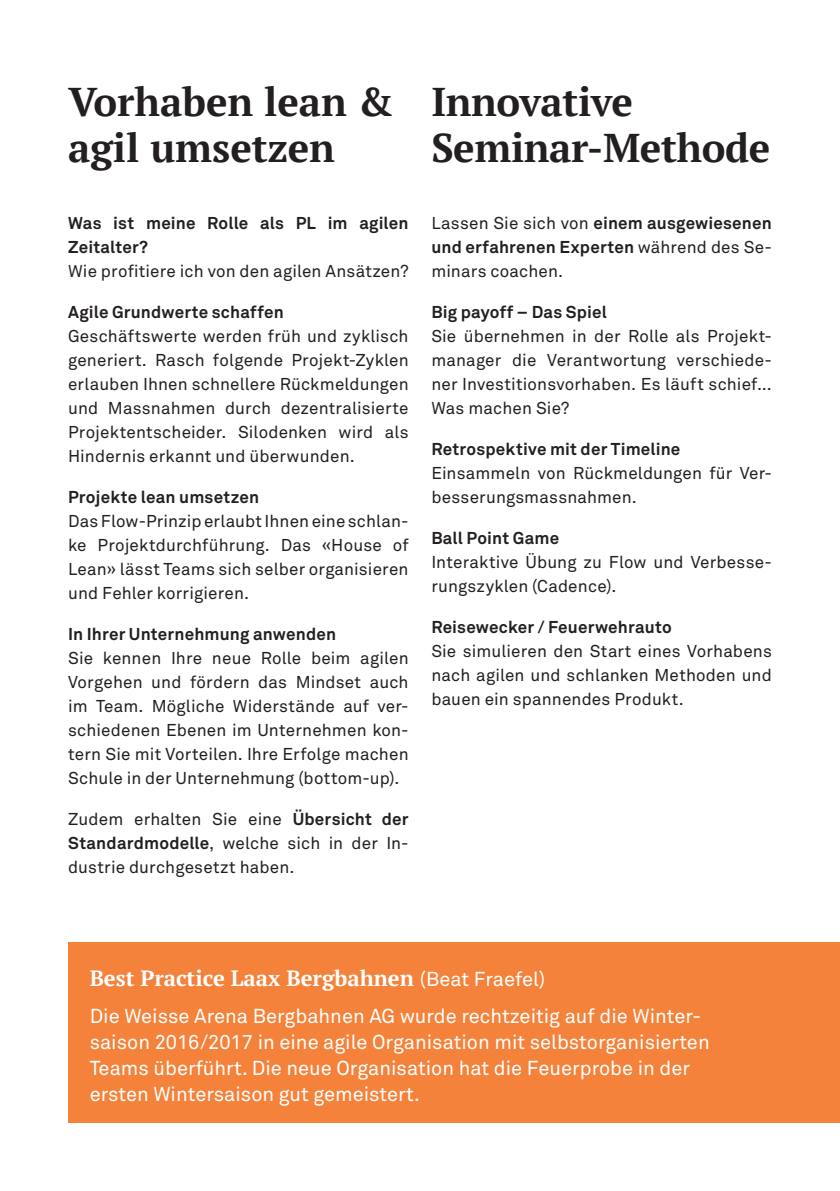
<style>
.page{position:relative;width:840px;height:1191px;background:#fff}
.page>*{position:absolute;margin:0;border:0;box-sizing:border-box;transform-origin:0 0}
.zfu_-_Headline{font:700 40px/46px "PT Serif";letter-spacing:-.01em;color:#231f20}
.t1{font:700 22px "PT Serif";color:#fff}
.t2{font:20px/26px "Akkurat Office";color:#fff}
.zfu_-_Lauftext{font:17px/24px "Akkurat Office";letter-spacing:.01em;color:#231f20;text-align:justify}
.zfu_-_Lauftext-2{font:700 17px/24px "Akkurat Office";letter-spacing:.01em;color:#231f20}
.s1{font-weight:700}
.s2{font-family:"Akkurat Office";font-weight:400;font-size:20px}
</style>
<div class="page">
<div style="left:68px;top:942px;width:771px;height:181px;background:#f4823a"></div>
<p class="zfu_-_Headline" style="left:68px;top:78px;width:327px">Vorhaben lean &amp; agil umsetzen</p>
<p class="zfu_-_Headline" style="left:431px;top:78px;width:203px">Innovative</p>
<p class="zfu_-_Headline" style="left:431px;top:124px;width:340px">Seminar-Methode</p>
<p class="zfu_-_Lauftext-2" style="left:68px;top:211px;width:342px">Was ist meine Rolle als PL im agilen<br>Zeitalter?</p>
<p class="zfu_-_Lauftext" style="left:68px;top:259px;width:342px">Wie profitiere ich von den agilen Ansätzen?</p>
<p class="zfu_-_Lauftext-2" style="left:68px;top:300px;width:217px">Agile Grundwerte schaffen</p>
<p class="zfu_-_Lauftext" style="left:68px;top:324px;width:342px">Geschäftswerte werden früh und zyklisch generiert. Rasch folgende Projekt-Zyklen erlauben Ihnen schnellere Rückmeldungen und Massnahmen durch dezentralisierte Projektentscheider. Silodenken wird als Hindernis erkannt und überwunden.</p>
<p class="zfu_-_Lauftext-2" style="left:68px;top:485px;width:192px">Projekte lean umsetzen</p>
<p class="zfu_-_Lauftext" style="left:68px;top:509px;width:342px">Das Flow-Prinzip erlaubt Ihnen eine schlan&shy;ke Projektdurchführung. Das «House of Lean» lässt Teams sich selber organisieren und Fehler korrigieren.</p>
<p class="zfu_-_Lauftext-2" style="left:68px;top:622px;width:269px">In Ihrer Unternehmung anwenden</p>
<p class="zfu_-_Lauftext" style="left:68px;top:646px;width:342px">Sie kennen Ihre neue Rolle beim agilen Vorgehen und fördern das Mindset auch im Team. Mögliche Widerstände auf ver&shy;schiedenen Ebenen im Unternehmen kon&shy;tern Sie mit Vorteilen. Ihre Erfolge machen Schule in der Unternehmung (bottom-up).</p>
<p class="zfu_-_Lauftext" style="left:68px;top:807px;width:342px">Zudem erhalten Sie eine <span class="s1">Übersicht der Standardmodelle</span>, welche sich in der In&shy;dustrie durchgesetzt haben.</p>
<p class="zfu_-_Lauftext" style="left:431px;top:211px;width:342px">Lassen Sie sich von <span class="s1">einem ausgewiesenen und erfahrenen Experten</span> während des Se&shy;minars coachen.</p>
<p class="zfu_-_Lauftext-2" style="left:431px;top:300px;width:177px">Big payoff – Das Spiel</p>
<p class="zfu_-_Lauftext" style="left:431px;top:324px;width:342px">Sie übernehmen in der Rolle als Projekt&shy;manager die Verantwortung verschiede&shy;ner Investitionsvorhaben. Es läuft schief...<br>Was machen Sie?</p>
<p class="zfu_-_Lauftext-2" style="left:431px;top:437px;width:250px">Retrospektive mit der Timeline</p>
<p class="zfu_-_Lauftext" style="left:431px;top:461px;width:342px">Einsammeln von Rückmeldungen für Ver&shy;besserungsmassnahmen.</p>
<p class="zfu_-_Lauftext-2" style="left:431px;top:526px;width:129px">Ball Point Game</p>
<p class="zfu_-_Lauftext" style="left:431px;top:550px;width:342px">Interaktive Übung zu Flow und Verbesse&shy;rungszyklen (Cadence).</p>
<p class="zfu_-_Lauftext-2" style="left:431px;top:615px;width:242px">Reisewecker / Feuerwehrauto</p>
<p class="zfu_-_Lauftext" style="left:431px;top:639px;width:342px">Sie simulieren den Start eines Vorhabens nach agilen und schlanken Methoden und bauen ein spannendes Produkt.</p>
<p class="t1" style="left:90px;top:963px;width:456px">Best Practice Laax Bergbahnen <span class="s2">(Beat Fraefel)</span></p>
<p class="t2" style="left:90px;top:1003px;width:621px">Die Weisse Arena Bergbahnen AG wurde rechtzeitig auf die Winter&shy;saison 2016/2017 in eine agile Organisation mit selbstorganisierten Teams überführt. Die neue Organisation hat die Feuerprobe in der ersten Wintersaison gut gemeistert.</p>
</div>
